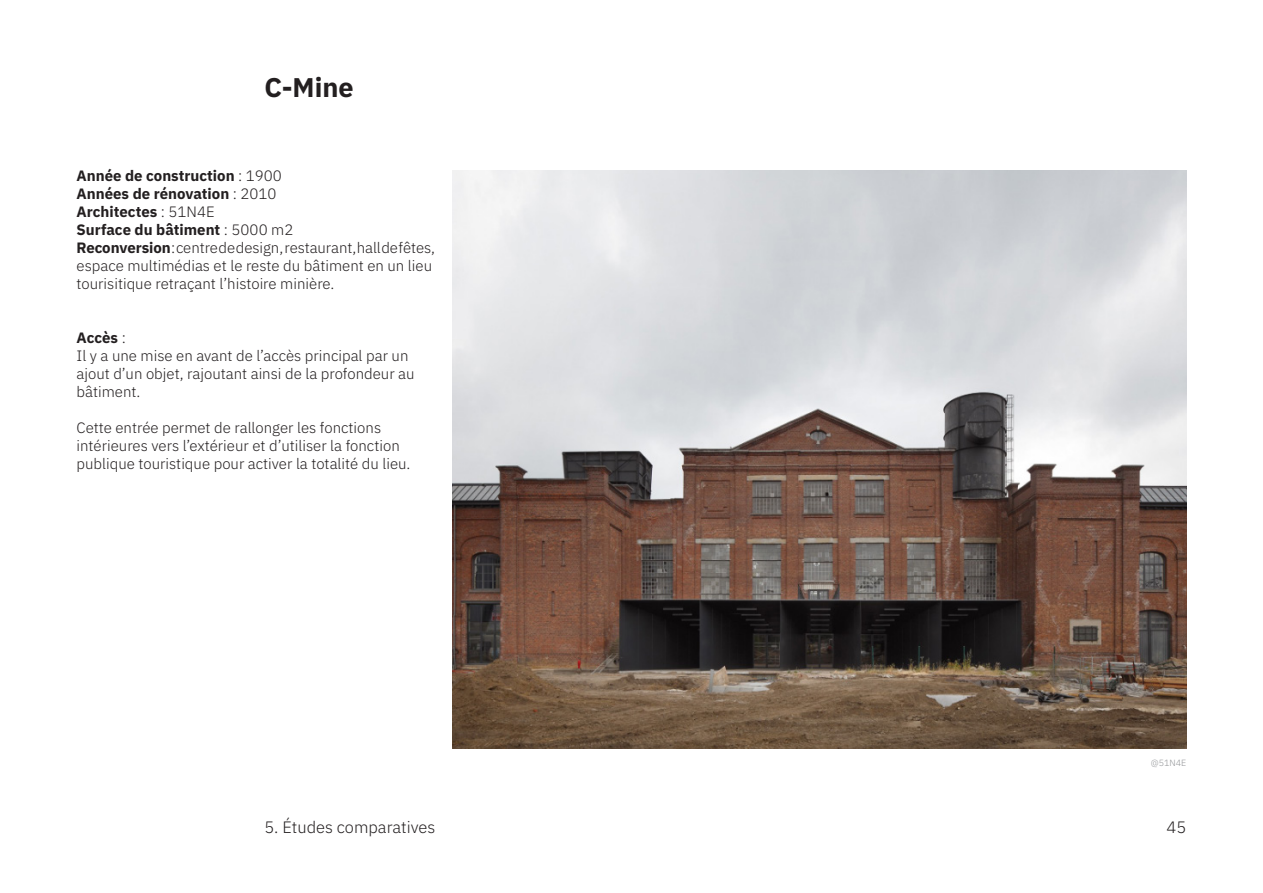
<style>
.page{position:relative;width:1263px;height:893px;background:#fff}
.page>*{position:absolute;margin:0;border:0;box-sizing:border-box;transform-origin:0 0}
.Titre{font:700 27px "IBM Plex Sans";color:#231f20}
.Titre_petit_bas{font:300 16.5px "IBM Plex Sans";color:#231f20}
.Texte{font:300 15px/18px "IBM Plex Sans";color:#231f20}
.Texte-2{font:700 15px "IBM Plex Sans";color:#231f20}
.Texte-3{font:300 9px "IBM Plex Sans";color:#939598}
.s1{font-weight:300}
.s2{font-weight:700}
</style>
<div class="page">
<img style="left:452px;top:170px;width:734px;height:578px">
<p class="Titre" style="left:264px;top:66px;width:91px">C-Mine</p>
<p class="Texte-2" style="left:77px;top:164px;width:207px">Année de construction <span class="s1">: 1900</span></p>
<p class="Texte-2" style="left:77px;top:182px;width:201px">Années de rénovation <span class="s1">: 2010</span></p>
<p class="Texte-2" style="left:77px;top:200px;width:140px">Architectes <span class="s1">: 51N4E</span></p>
<p class="Texte-2" style="left:77px;top:218px;width:218px">Surface du bâtiment <span class="s1">: 5000 m2</span></p>
<p class="Texte" style="left:77px;top:238px;width:360px"><span class="s2">Reconversion</span> : centre de design, restaurant, hall de fêtes, espace multimédias et le reste du bâtiment en un lieu tourisitique retraçant l’histoire minière.</p>
<p class="Texte-2" style="left:77px;top:326px;width:51px">Accès <span class="s1">:</span></p>
<p class="Texte" style="left:77px;top:346px;width:340px">Il y a une mise en avant de l’accès principal par un ajout d’un objet, rajoutant ainsi de la profondeur au bâtiment.</p>
<p class="Texte" style="left:77px;top:418px;width:335px">Cette entrée permet de rallonger les fonctions intérieures vers l’extérieur et d’utiliser la fonction publique touristique pour activer la totalité du lieu.</p>
<p class="Texte-3" style="left:1151px;top:756px;width:37px">@51N4E</p>
<p class="Titre_petit_bas" style="left:264px;top:815px;width:173px">5. Études comparatives</p>
<p class="Titre_petit_bas" style="left:1166px;top:814px;width:21px">45</p>
</div>
